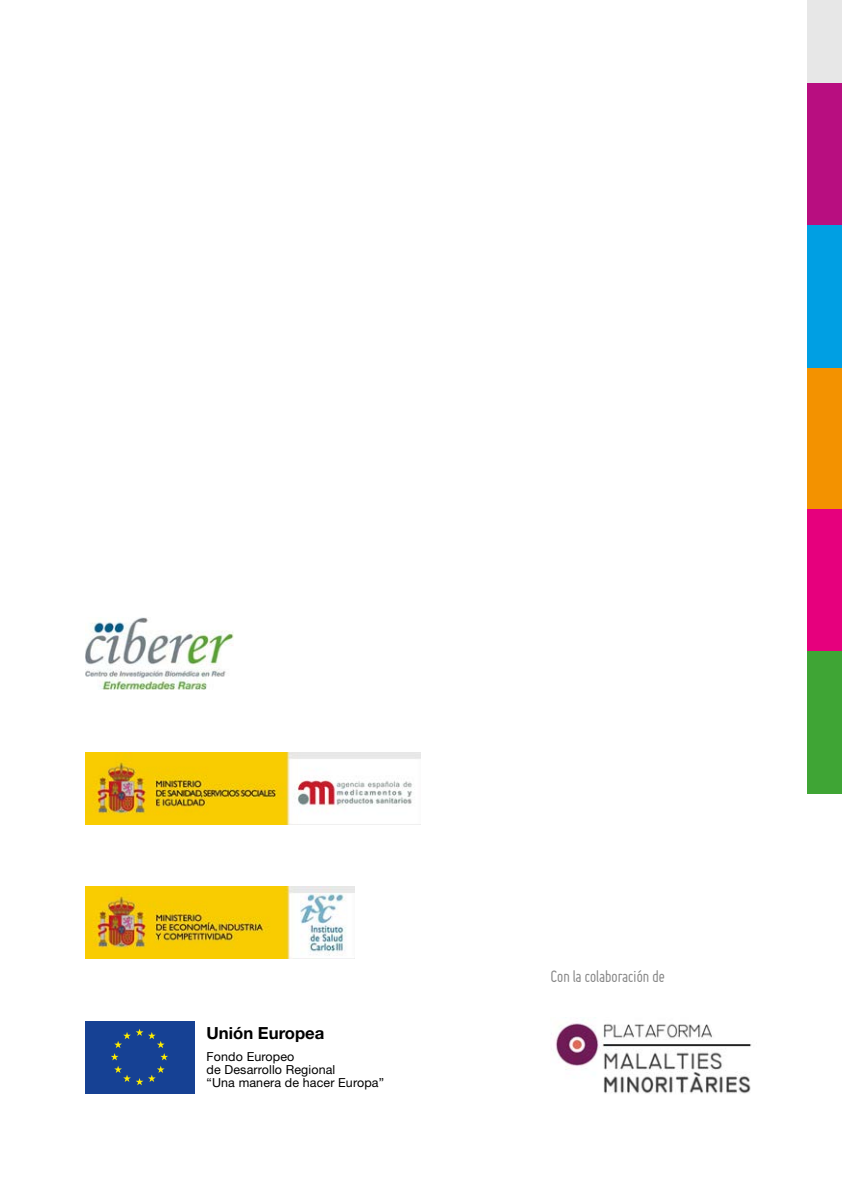
<style>
.page{position:relative;width:842px;height:1191px;background:#fff}
.page>*{position:absolute;margin:0;border:0;box-sizing:border-box;transform-origin:0 0}
.t1{font:18px "Miso";letter-spacing:-.03em;color:#878787}
.t2{font:700 16.6px "Helvetica Neue LT Std";color:#000}
.t3{font:12.4px/13.2px "Helvetica Neue LT Std";letter-spacing:.01em;color:#000}
</style>
<div class="page">
<img style="left:85px;top:617px;width:149px;height:72px">
<div style="left:85px;top:1021px;width:109px;height:72px;background:#164194"></div>
<svg style="left:111px;top:1028px;width:57px;height:57px"></svg>
<div style="left:808px;top:0;width:34px;height:142px;background:#e7e7e7"></div>
<div style="left:808px;top:83px;width:34px;height:142px;background:#b80e80"></div>
<div style="left:808px;top:367px;width:34px;height:142px;background:#f39200"></div>
<div style="left:808px;top:225px;width:34px;height:142px;background:#009fe3"></div>
<div style="left:808px;top:509px;width:34px;height:142px;background:#e6007d"></div>
<div style="left:808px;top:651px;width:34px;height:142px;background:#3fa535"></div>
<img style="left:555px;top:1017px;width:197px;height:77px">
<img style="left:85px;top:886px;width:269px;height:72px">
<img style="left:85px;top:752px;width:336px;height:72px">
<h2 class="t2" style="left:207px;top:1023px;width:119px">Unión Europea</h2>
<p class="t3" style="left:207px;top:1049px;width:179px">Fondo Europeo<br>de Desarrollo Regional<br>“Una manera de hacer Europa”</p>
<h1 class="t1" style="left:550px;top:966px;width:116px">Con la colaboración de</h1>
</div>
